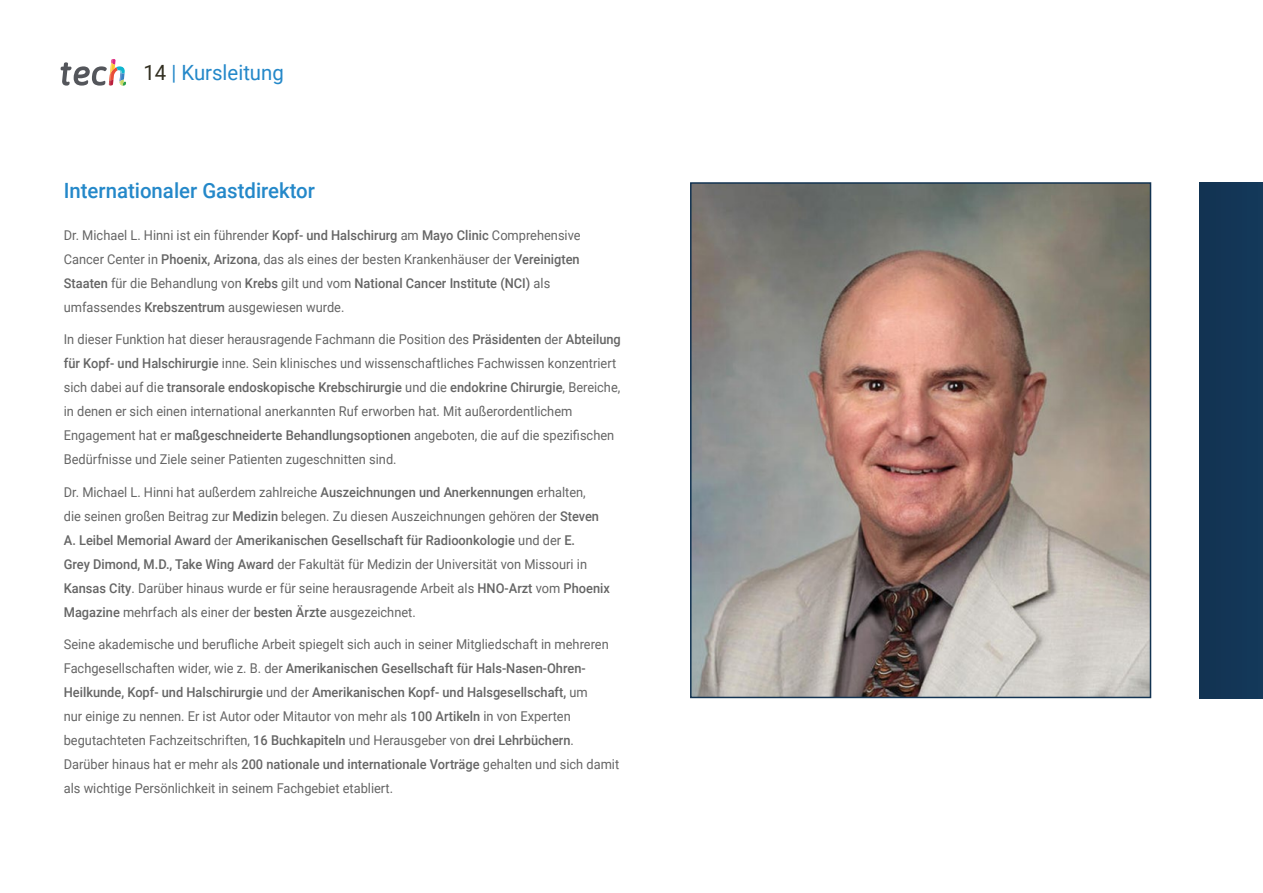
<style>
.page{position:relative;width:1263px;height:893px;background:#fff}
.page>*{position:absolute;margin:0;border:0;box-sizing:border-box;transform-origin:0 0}
.t1{font:500 21px "Roboto";color:#2488c9}
.t2{font:21px "Roboto";color:#2488c9}
.t3{font:13.5px/24px "Roboto";color:#656565;scale:.95 1}
.s1{color:#312e20}
.s2{font-weight:500}
</style>
<div class="page">
<img style="left:693px;top:185px;width:455px;height:510px">
<div style="left:690px;top:182px;width:461px;height:516px;border:2px solid #123352"></div>
<svg style="left:61px;top:59px;width:65px;height:27px"></svg>
<div style="left:1199px;top:182px;width:64px;height:516px;background:#133556"></div>
<h1 class="t2" style="left:144px;top:57px;width:142px"><span class="s1">14</span> | Kursleitung</h1>
<h1 class="t1" style="left:64px;top:176px;width:253px">Internationaler Gastdirektor</h1>
<p class="t3" style="left:64px;top:222px;width:546px">Dr. Michael L. Hinni ist ein führender <span class="s2">Kopf- und Halschirurg</span> am <span class="s2">Mayo Clinic</span> Comprehensive Cancer Center in <span class="s2">Phoenix, Arizona</span>, das als eines der besten Krankenhäuser der <span class="s2">Vereinigten Staaten</span> für die Behandlung von <span class="s2">Krebs</span> gilt und vom <span class="s2">National Cancer Institute (NCI)</span> als umfassendes <span class="s2">Krebszentrum</span> ausgewiesen wurde.</p>
<p class="t3" style="left:64px;top:327px;width:588px">In dieser Funktion hat dieser herausragende Fachmann die Position des <span class="s2">Präsidenten</span> der <span class="s2">Abteilung für Kopf- und Halschirurgie</span> inne. Sein klinisches und wissenschaftliches Fachwissen konzentriert sich dabei auf die <span class="s2">transorale endoskopische Krebschirurgie</span> und die <span class="s2">endokrine Chirurgie</span>, Bereiche, in denen er sich einen international anerkannten Ruf erworben hat. Mit außerordentlichem Engagement hat er <span class="s2">maßgeschneiderte Behandlungsoptionen</span> angeboten, die auf die spezifischen Bedürfnisse und Ziele seiner Patienten zugeschnitten sind.</p>
<p class="t3" style="left:64px;top:479px;width:576px">Dr. Michael L. Hinni hat außerdem zahlreiche <span class="s2">Auszeichnungen und Anerkennungen</span> erhalten,<br>die seinen großen Beitrag zur <span class="s2">Medizin</span> belegen. Zu diesen Auszeichnungen gehören der <span class="s2">Steven A. Leibel Memorial Award</span> der <span class="s2">Amerikanischen Gesellschaft für Radioonkologie</span> und der <span class="s2">E.<br>Grey Dimond, M.D., Take Wing Award</span> der Fakultät für Medizin der Universität von Missouri in <span class="s2">Kansas City</span>. Darüber hinaus wurde er für seine herausragende Arbeit als <span class="s2">HNO-Arzt</span> vom <span class="s2">Phoenix Magazine</span> mehrfach als einer der <span class="s2">besten Ärzte</span> ausgezeichnet.</p>
<p class="t3" style="left:64px;top:632px;width:586px">Seine akademische und berufliche Arbeit spiegelt sich auch in seiner Mitgliedschaft in mehreren Fachgesellschaften wider, wie z. B. der <span class="s2">Amerikanischen Gesellschaft für Hals-Nasen-Ohren-Heilkunde, Kopf- und Halschirurgie</span> und der <span class="s2">Amerikanischen Kopf- und Halsgesellschaft,</span> um<br>nur einige zu nennen. Er ist Autor oder Mitautor von mehr als <span class="s2">100 Artikeln</span> in von Experten begutachteten Fachzeitschriften, <span class="s2">16 Buchkapiteln</span> und Herausgeber von <span class="s2">drei Lehrbüchern</span>.<br>Darüber hinaus hat er mehr als <span class="s2">200 nationale und internationale Vorträge</span> gehalten und sich damit als wichtige Persönlichkeit in seinem Fachgebiet etabliert.</p>
</div>
